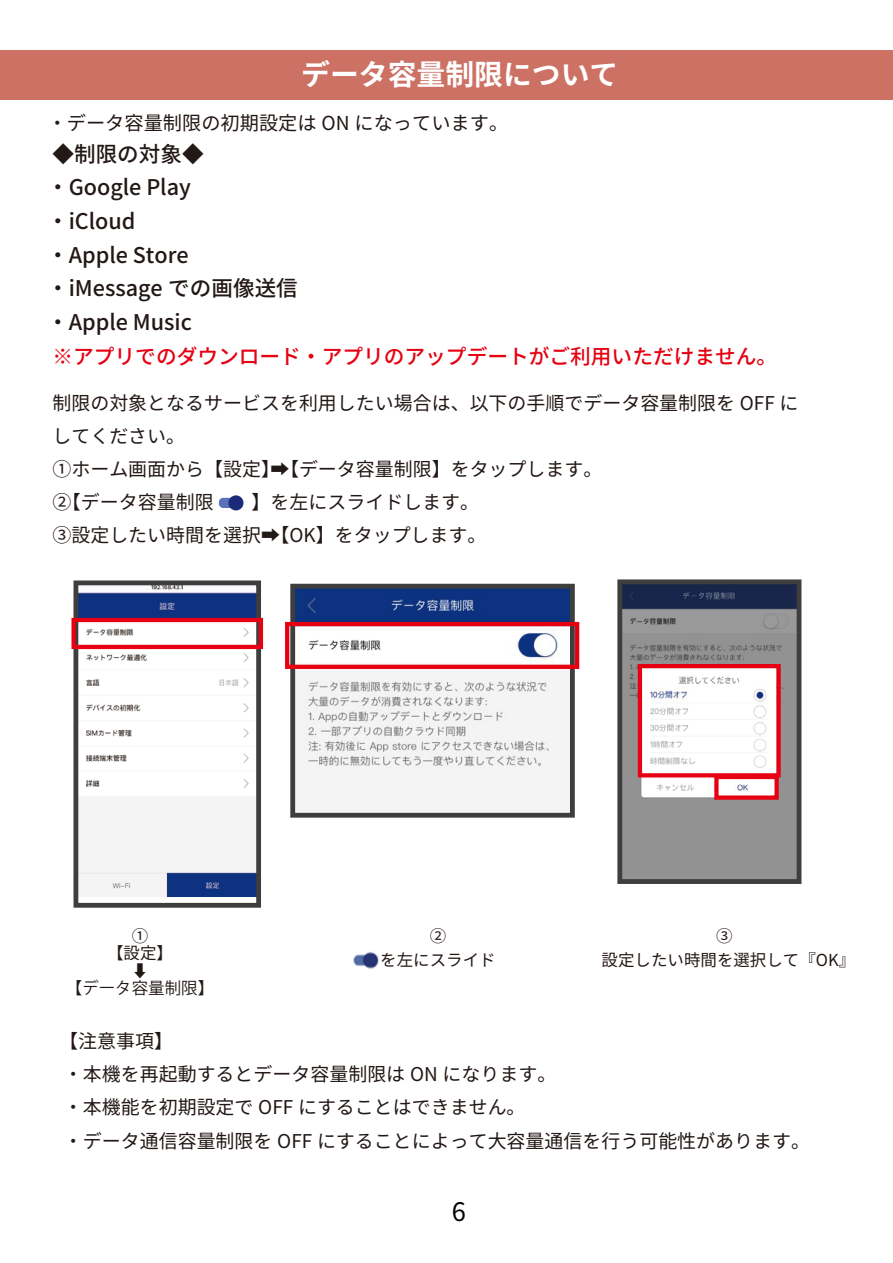
<style>
.page{position:relative;width:893px;height:1263px;background:#fff}
.page>*{position:absolute;margin:0;border:0;box-sizing:border-box;transform-origin:0 0}
.t1{font:700 28.8px "Noto Sans CJ Kjp";color:#fff}
.t2{font:25.5px "Noto Sans CJ Kjp";color:#040000}
.t3{font:500 21.6px/33.6px "Noto Sans CJ Kjp";color:#221815}
.t4{font:500 20.7px "Noto Sans CJ Kjp";color:#e60012}
.t5{font:19.2px "Noto Sans CJ Kjp";color:#221815}
.t6{font:18.9px/33.3px "Noto Sans CJ Kjp";color:#221815}
.t7{font:16.5px/23.7px "Noto Sans CJ Kjp";color:#221815;text-align:center}
.t8{font:16.5px/17.4px "Koz Go Pr 6 N";color:#221815;text-align:center}
</style>
<div class="page">
<div style="left:219px;top:498px;width:23px;height:10px;background:#5971b6;border-radius:4px"></div>
<div style="left:228px;top:495px;width:15px;height:15px;background:#1b2b79;border-radius:50%"></div>
<div style="left:1px;top:50px;width:892px;height:50px;background:#cd7164"></div>
<img style="left:353px;top:952px;width:26px;height:17px">
<img style="left:80px;top:586px;width:175px;height:311px">
<div style="left:74px;top:580px;width:187px;height:328px;border:5px solid #3f3e3f"></div>
<div style="left:71px;top:618px;width:192px;height:31px;border:4px solid #e60012"></div>
<img style="left:296px;top:590px;width:273px;height:222px">
<div style="left:290px;top:584px;width:285px;height:234px;border:5px solid #3f3e3f"></div>
<div style="left:285px;top:622px;width:294px;height:47px;border:4px solid #e60012"></div>
<img style="left:623px;top:585px;width:172px;height:293px">
<div style="left:617px;top:579px;width:184px;height:305px;border:5px solid #3f3e3f"></div>
<div style="left:638px;top:664px;width:143px;height:113px;border:4px solid #e60012"></div>
<div style="left:714px;top:775px;width:65px;height:25px;border:4px solid #e60012"></div>
<h1 class="t1" style="left:301px;top:58px;width:319px">データ容量制限について</h1>
<p class="t5" style="left:48px;top:112px;width:462px">・データ容量制限の初期設定は ON になっています。</p>
<p class="t3" style="left:47px;top:138px;width:252px">◆制限の対象◆・Google Play<br>・iCloud<br>・Apple Store・iMessage での画像送信・Apple Music</p>
<p class="t4" style="left:52px;top:344px;width:726px">※アプリでのダウンロード・アプリのアップデートがご利用いただけません。</p>
<p class="t6" style="left:52px;top:386px;width:748px">制限の対象となるサービスを利用したい場合は、以下の手順でデータ容量制限を OFF にしてください。<br>①ホーム画面から【設定】➡【データ容量制限】をタップします。<br>②【データ容量制限　　】を左にスライドします。<br>③設定したい時間を選択➡【OK】をタップします。</p>
<p class="t7" style="left:107px;top:927px;width:67px;line-height:17.4px">①<br>【設定】</p>
<p class="t8" style="left:66px;top:962px;width:150px">⇩<br>【データ容量制限】</p>
<p class="t7" style="left:380px;top:925px;width:117px">②<br>を左にスライド</p>
<p class="t7" style="left:602px;top:925px;width:255px">③<br>設定したい時間を選択して『OK』</p>
<p class="t6" style="left:59px;top:1025px;width:752px">【注意事項】<br>・本機を再起動するとデータ容量制限は ON になります。<br>・本機能を初期設定で OFF にすることはできません。<br>・データ通信容量制限を OFF にすることによって大容量通信を行う可能性があります。</p>
<h2 class="t2" style="left:452px;top:1197px;width:16px">6</h2>
</div>
